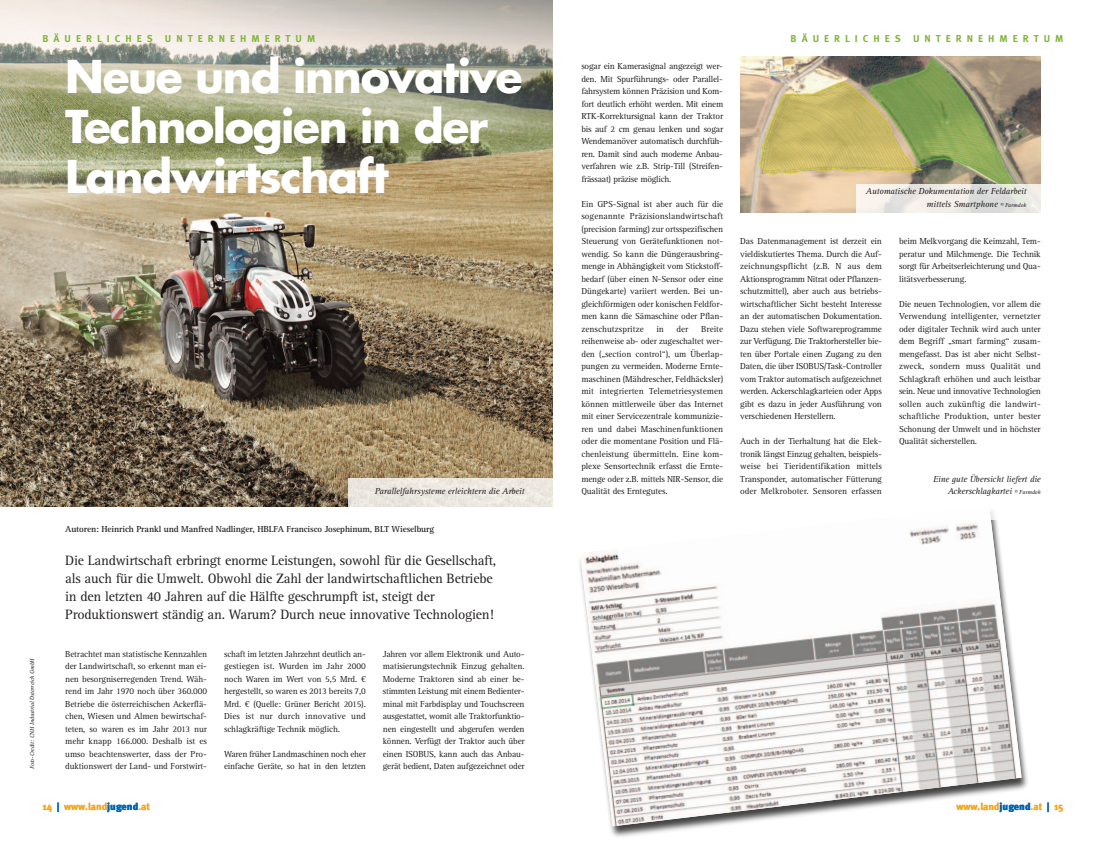
<style>
.page{position:relative;width:1106px;height:842px;background:#fff}
.page>*{position:absolute;margin:0;border:0;box-sizing:border-box;transform-origin:0 0}
.t1{font:700 44px/50px "Futura Std";letter-spacing:-.03em;color:#fff}
.t2{font:14px/18px "Rotis Serif Std";letter-spacing:-.015em;color:#231f20}
.t3{font:700 10px "Meta Pro";letter-spacing:.5em;color:#80b539}
.t4{font:700 10px "Meta Pro";color:#f9a51b}
.t5{font:9px/12.5px "Rotis Serif Std";letter-spacing:-.015em;color:#231f20;text-align:justify}
.t6{font:italic 9px/12.5px "Rotis Serif Std";letter-spacing:-.015em;color:#231f20;text-align:right}
.t7{font:700 9px "Rotis Serif Std";letter-spacing:-.015em;color:#231f20}
.t8{font:italic 6px "Rotis Serif Std";letter-spacing:-.015em;color:#231f20}
.s1{font-family:"Ping Fang SC";font-weight:500;font-style:normal}
.s2{font-size:6px}
.s3{color:#0166b3}
.s4{font-weight:900;color:#0166b3}
</style>
<div class="page">
<img style="left:740px;top:57px;width:300px;height:155px">
<img style="left:0;top:0;width:553px;height:507px">
<div style="left:349px;top:478px;width:204px;height:29px;background:#ece7df"></div>
<div style="left:856px;top:184px;width:184px;height:28px;background:#fff;opacity:.8"></div>
<img style="left:579px;top:561px;width:449px;height:276px">
<img style="left:580px;top:519px;width:441px;height:307px">
<p class="t3" style="left:43px;top:35px;width:274px">BÄUERLICHES UNTERNEHMERTUM</p>
<h1 class="t1" style="left:65px;top:55px;width:459px">Neue und innovative<br>Technologien in der<br>Landwirtschaft</h1>
<p class="t8" style="left:30px;top:769px;width:112px;rotate:-90deg">Foto-Credit: CNH Industrial O<span class="s1">̈</span>sterreich GmbH</p>
<p class="t6" style="left:375px;top:486px;width:151px">Parallelfahrsysteme erleichtern die Arbeit</p>
<p class="t7" style="left:65px;top:526px;width:370px">Autoren: Heinrich Prankl und Manfred Nadlinger, HBLFA Francisco Josephinum, BLT Wieselburg</p>
<p class="t2" style="left:65px;top:553px;width:432px">Die Landwirtschaft erbringt enorme Leistungen, sowohl für die Gesellschaft, als auch für die Umwelt. Obwohl die Zahl der landwirtschaftlichen Betriebe in den letzten 40 Jahren auf die Hälfte geschrumpft ist, steigt der Produktionswert ständig an. Warum? Durch neue innovative Technologien!</p>
<p class="t5" style="left:65px;top:648px;width:143px">Betrachtet man statistische Kennzahlen der Landwirtschaft, so erkennt man ei&shy;nen besorgniserregenden Trend. Wäh&shy;rend im Jahr 1970 noch über 360.000<br>Betriebe die österreichischen Ackerflä&shy;chen, Wiesen und Almen bewirtschaf&shy;teten, so waren es im Jahr 2013 nur mehr knapp 166.000. Deshalb ist es umso beachtenswerter, dass der Pro&shy;duktionswert der Land- und Forstwirt-</p>
<p class="t5" style="left:224px;top:648px;width:143px">schaft im letzten Jahrzehnt deutlich an&shy;gestiegen ist. Wurden im Jahr 2000 noch Waren im Wert von 5,5 Mrd. € hergestellt, so waren es 2013 bereits 7,0<br>Mrd. € (Quelle: Grüner Bericht 2015).<br>Dies ist nur durch innovative und schlagkräftige Technik möglich.</p>
<p class="t5" style="left:383px;top:648px;width:143px">Jahren vor allem Elektronik und Auto&shy;matisierungstechnik Einzug gehalten.<br>Moderne Traktoren sind ab einer be&shy;stimmten Leistung mit einem Bedienter&shy;minal mit Farbdisplay und Touchscreen ausgestattet, womit alle Traktorfunktio&shy;nen eingestellt und abgerufen werden können. Verfügt der Traktor auch über einen ISOBUS, kann auch das Anbau&shy;gerät bedient, Daten aufgezeichnet oder</p>
<p class="t5" style="left:224px;top:748px;width:143px">Waren früher Landmaschinen noch eher einfache Geräte, so hat in den letzten</p>
<p class="t5" style="left:581px;top:61px;width:143px">sogar ein Kamerasignal angezeigt wer&shy;den. Mit Spurführungs- oder Parallel&shy;fahrsystem können Präzision und Kom&shy;fort deutlich erhöht werden. Mit einem RTK-Korrektursignal kann der Traktor bis auf 2 cm genau lenken und sogar Wendemanöver automatisch durchfüh&shy;ren. Damit sind auch moderne Anbau&shy;verfahren wie z.B. Strip-Till (Streifen&shy;frässaat) präzise möglich.</p>
<p class="t5" style="left:581px;top:198px;width:143px">Ein GPS-Signal ist aber auch für die sogenannte Präzisionslandwirtschaft (precision farming) zur ortsspezifischen Steuerung von Gerätefunktionen not&shy;wendig. So kann die Düngerausbring&shy;menge in Abhängigkeit vom Stickstoff&shy;bedarf (über einen N-Sensor oder eine Düngekarte) variiert werden. Bei un&shy;gleichförmigen oder konischen Feldfor&shy;men kann die Sämaschine oder Pflan&shy;zenschutzspritze</p>
<p class="t5" style="left:656px;top:323px;width:9px">in</p>
<p class="t5" style="left:676px;top:323px;width:13px">der</p>
<p class="t5" style="left:581px;top:323px;width:143px;text-indent:120px">Breite reihenweise ab- oder zugeschaltet wer&shy;den („section control“), um Überlap&shy;pungen zu vermeiden. Moderne Ernte&shy;maschinen (Mähdrescher, Feldhäcksler) mit integrierten Telemetriesystemen können mittlerweile über das Internet mit einer Servicezentrale kommunizie&shy;ren und dabei Maschinenfunktionen oder die momentane Position und Flä&shy;chenleistung übermitteln. Eine kom&shy;plexe Sensortechnik erfasst die Ernte&shy;menge oder z.B. mittels NIR-Sensor, die Qualität des Erntegutes.</p>
<p class="t3" style="left:790px;top:35px;width:274px">BÄUERLICHES UNTERNEHMERTUM</p>
<p class="t6" style="left:866px;top:186px;width:162px">Automatische Dokumentation der Feldarbeit mittels Smartphone <span class="s2">© Farmdok</span></p>
<p class="t5" style="left:740px;top:236px;width:143px">Das Datenmanagement ist derzeit ein vieldiskutiertes Thema. Durch die Auf&shy;zeichnungspflicht (z.B. N aus dem Aktionsprogramm Nitrat oder Pflanzen&shy;schutzmittel), aber auch aus betriebs&shy;wirtschaftlicher Sicht besteht Interesse an der automatischen Dokumentation.<br>Dazu stehen viele Softwareprogramme zur Verfügung. Die Traktorhersteller bie&shy;ten über Portale einen Zugang zu den Daten, die über ISOBUS/Task-Controller vom Traktor automatisch aufgezeichnet werden. Ackerschlagkarteien oder Apps gibt es dazu in jeder Ausführung von verschiedenen Herstellern.</p>
<p class="t5" style="left:740px;top:436px;width:143px">Auch in der Tierhaltung hat die Elek&shy;tronik längst Einzug gehalten, beispiels&shy;weise bei Tieridentifikation mittels Transponder, automatischer Fütterung oder Melkroboter. Sensoren erfassen</p>
<p class="t5" style="left:899px;top:236px;width:143px">beim Melkvorgang die Keimzahl, Tem&shy;peratur und Milchmenge. Die Technik sorgt für Arbeitserleichterung und Qua&shy;litätsverbesserung.</p>
<p class="t5" style="left:899px;top:298px;width:143px">Die neuen Technologien, vor allem die Verwendung intelligenter, vernetzter oder digitaler Technik wird auch unter dem Begriff „smart farming“ zusam&shy;mengefasst. Das ist aber nicht Selbst&shy;zweck, sondern muss Qualität und Schlagkraft erhöhen und auch leistbar sein. Neue und innovative Technologien sollen auch zukünftig die landwirt&shy;schaftliche Produktion, unter bester Schonung der Umwelt und in höchster Qualität sicherstellen.</p>
<p class="t6" style="left:933px;top:473px;width:109px">Eine gute Übersicht liefert die<br>Ackerschlagkartei <span class="s2">© Farmdok</span></p>
<p class="t4" style="left:43px;top:803px;width:109px">14 <span class="s3">|</span> www.land<span class="s4">jugend</span>.at</p>
<p class="t4" style="left:956px;top:803px;width:109px">www.land<span class="s4">jugend</span>.at <span class="s3">|</span> 15</p>
</div>
